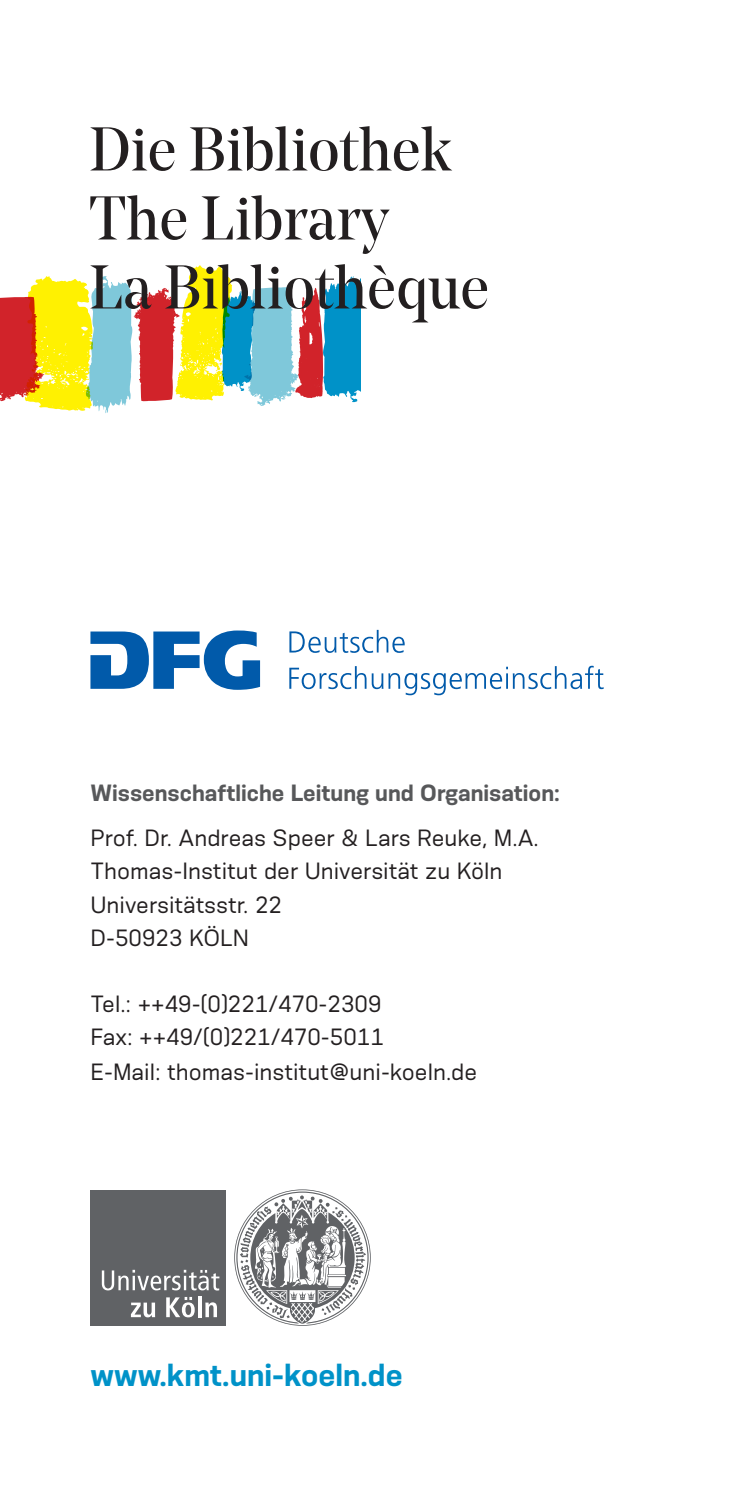
<style>
.page{position:relative;width:745px;height:1489px;background:#fff}
.page>*{position:absolute;margin:0;border:0;box-sizing:border-box;transform-origin:0 0}
.t1{font:61.25px "Noe Display";color:#231f20}
.t2{font:700 30px "Konsens";color:#0092c8}
.t3{font:22px "Konsens";color:#231f20}
.t4{font:700 22px "Konsens";color:#57585a}
</style>
<div class="page">
<svg style="left:0;top:265px;width:361px;height:148px"></svg>
<div style="left:90px;top:1189px;width:136px;height:136px;background:#606265"></div>
<svg style="left:102px;top:1269px;width:117px;height:21px"></svg>
<svg style="left:131px;top:1302px;width:24px;height:15px"></svg>
<svg style="left:166px;top:1297px;width:29px;height:20px"></svg>
<hr style="left:198px;top:1295px;width:3px;height:21px;background:#fff">
<svg style="left:205px;top:1302px;width:12px;height:14px"></svg>
<svg style="left:234px;top:1189px;width:136px;height:136px"></svg>
<svg style="left:90px;top:630px;width:170px;height:59px"></svg>
<svg style="left:289px;top:630px;width:115px;height:23px"></svg>
<svg style="left:289px;top:665px;width:314px;height:30px"></svg>
<p class="t1" style="left:89px;top:111px;width:363px">Die Bibliothek</p>
<p class="t1" style="left:89px;top:180px;width:300px">The Library</p>
<p class="t1" style="left:89px;top:249px;width:401px">La Bibliothèque</p>
<p class="t4" style="left:90px;top:778px;width:470px">Wissenschaftliche Leitung und Organisation:</p>
<p class="t3" style="left:90px;top:824px;width:449px">Prof. Dr. Andreas Speer &amp; Lars Reuke, M.A.</p>
<p class="t3" style="left:90px;top:857px;width:413px">Thomas-Institut der Universität zu Köln</p>
<p class="t3" style="left:90px;top:890px;width:193px">Universitätsstr. 22</p>
<p class="t3" style="left:90px;top:924px;width:160px">D-50923 KÖLN</p>
<p class="t3" style="left:90px;top:990px;width:292px">Tel.: ++49-(0)221/470-2309</p>
<p class="t3" style="left:90px;top:1023px;width:295px">Fax: ++49/(0)221/470-5011</p>
<p class="t3" style="left:90px;top:1058px;width:388px">E-Mail: thomas-institut@uni-koeln.de</p>
<p class="t2" style="left:90px;top:1355px;width:313px">www.kmt.uni-koeln.de</p>
</div>
